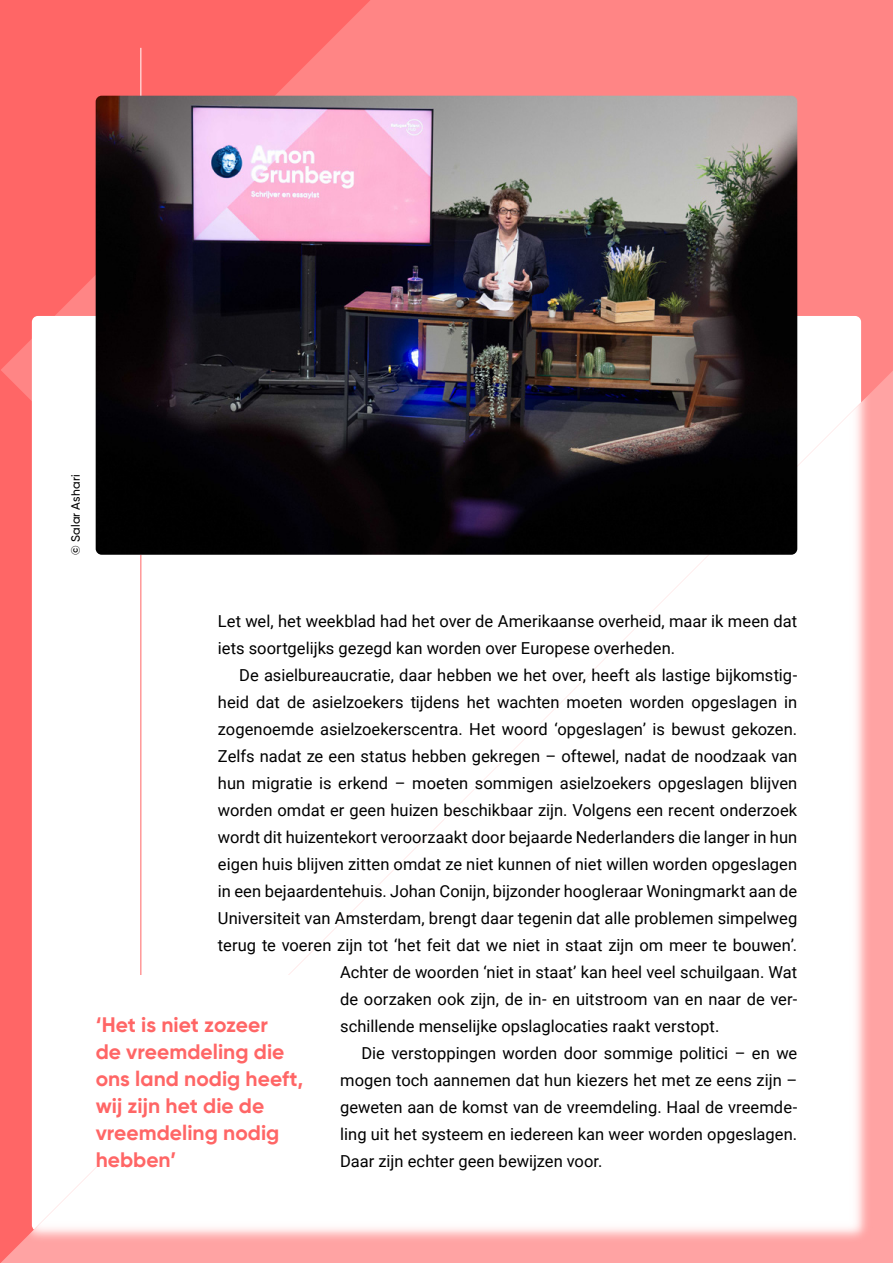
<style>
.page{position:relative;width:893px;height:1263px;background:#ff8585}
.page>*{position:absolute;margin:0;border:0;box-sizing:border-box;transform-origin:0 0}
.t1{font:700 21px/27px "Gilroy";color:#f66}
.t2{font:16.5px/27px "Roboto";letter-spacing:.005em;color:#000}
.t3{font:500 12px "Gilroy";letter-spacing:.02em;color:#000}
</style>
<div class="page">
<svg style="left:0;top:0;width:370px;height:369px;fill:#f66"></svg>
<img style="left:1px;top:370px;width:892px;height:893px">
<hr style="left:140px;top:555px;width:1px;height:612px;background:#f66">
<hr style="left:140px;top:48px;width:1px;height:507px;background:#fff">
<div style="left:96px;top:975px;width:212px;height:192px;background:#fff"></div>
<img style="left:96px;top:96px;width:701px;height:459px">
<p class="t3" style="left:68px;top:555px;width:82px;rotate:-90deg">© Salar Ashari</p>
<p class="t2" style="left:218px;top:607px;width:581px">Let wel, het weekblad had het over de Amerikaanse overheid, maar ik meen dat iets soortgelijks gezegd kan worden over Europese overheden.</p>
<p class="t2" style="left:239px;top:661px;width:560px">De asielbureaucratie, daar hebben we het over, heeft als lastige bijkomstig-</p>
<p class="t2" style="left:218px;top:688px;width:581px">heid dat de asielzoekers tijdens het wachten moeten worden opgeslagen in</p>
<p class="t2" style="left:218px;top:715px;width:581px">zogenoemde asielzoekerscentra. Het woord ‘opgeslagen’ is bewust gekozen.</p>
<p class="t2" style="left:218px;top:742px;width:581px">Zelfs nadat ze een status hebben gekregen – oftewel, nadat de noodzaak van</p>
<p class="t2" style="left:218px;top:769px;width:581px">hun migratie is erkend – moeten sommigen asielzoekers opgeslagen blijven</p>
<p class="t2" style="left:218px;top:796px;width:581px">worden omdat er geen huizen beschikbaar zijn. Volgens een recent onderzoek</p>
<p class="t2" style="left:218px;top:823px;width:581px">wordt dit huizentekort veroorzaakt door bejaarde Nederlanders die langer in hun</p>
<p class="t2" style="left:218px;top:850px;width:581px">eigen huis blijven zitten omdat ze niet kunnen of niet willen worden opgeslagen</p>
<p class="t2" style="left:218px;top:877px;width:581px">in een bejaardentehuis. Johan Conijn, bijzonder hoogleraar Woningmarkt aan de</p>
<p class="t2" style="left:218px;top:904px;width:581px">Universiteit van Amsterdam, brengt daar tegenin dat alle problemen simpelweg</p>
<p class="t2" style="left:218px;top:931px;width:581px">terug te voeren zijn tot ‘het feit dat we niet in staat zijn om meer te bouwen’.</p>
<p class="t2" style="left:340px;top:958px;width:459px">Achter de woorden ‘niet in staat’ kan heel veel schuilgaan. Wat</p>
<p class="t2" style="left:340px;top:985px;width:459px">de oorzaken ook zijn, de in- en uitstroom van en naar de ver-</p>
<p class="t2" style="left:340px;top:1012px;width:381px">schillende menselijke opslaglocaties raakt verstopt.</p>
<p class="t2" style="left:361px;top:1039px;width:437px">Die verstoppingen worden door sommige politici – en we</p>
<p class="t2" style="left:340px;top:1066px;width:459px">mogen toch aannemen dat hun kiezers het met ze eens zijn –</p>
<p class="t2" style="left:340px;top:1093px;width:459px">geweten aan de komst van de vreemdeling. Haal de vreemde-</p>
<p class="t2" style="left:340px;top:1120px;width:459px">ling uit het systeem en iedereen kan weer worden opgeslagen.</p>
<p class="t2" style="left:340px;top:1147px;width:264px">Daar zijn echter geen bewijzen voor.</p>
<p class="t1" style="left:96px;top:1011px;width:209px">‘Het is niet zozeer<br>de vreemdeling die ons land nodig heeft, wij zijn het die de vreemdeling nodig hebben’</p>
</div>
